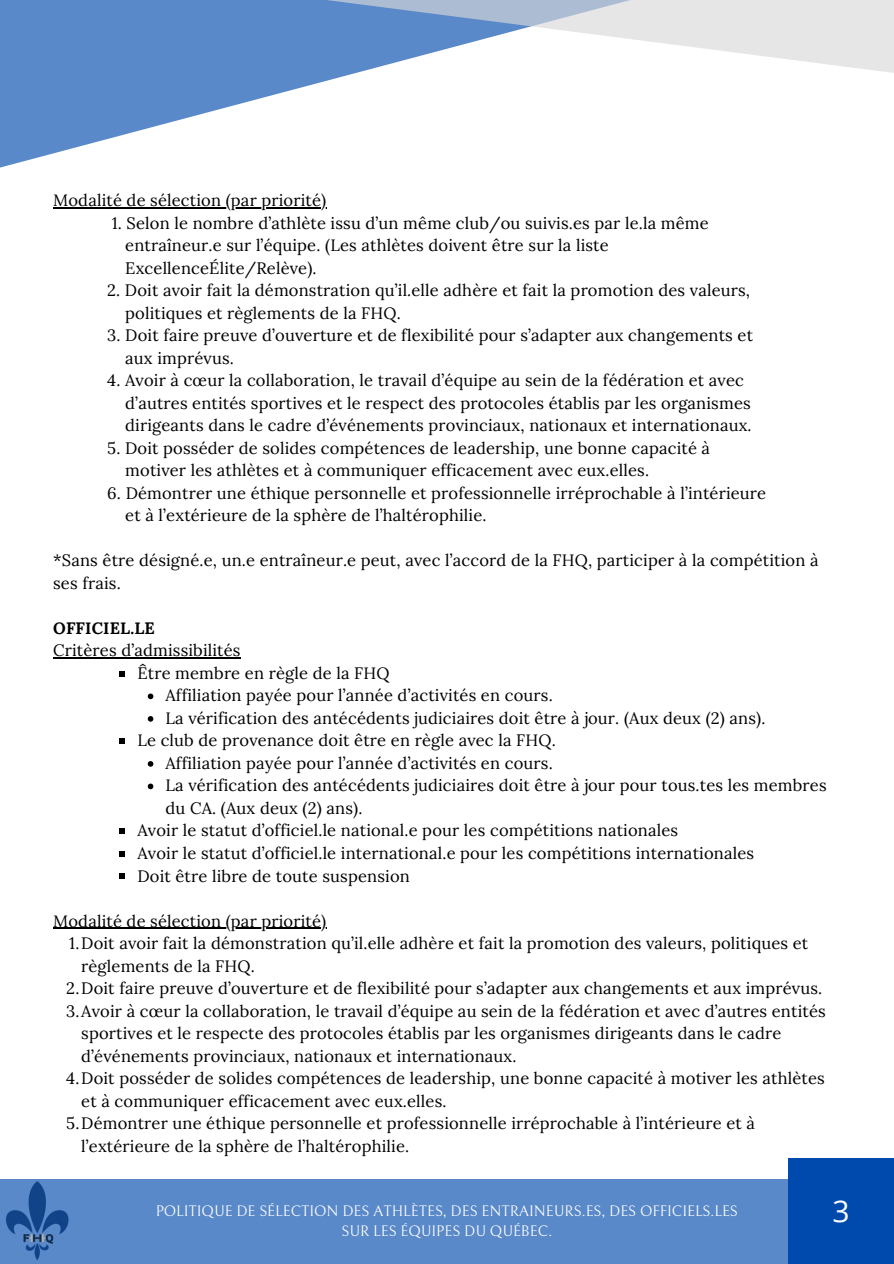
<style>
.page{position:relative;width:894px;height:1264px;background:#fff}
.page>*{position:absolute;margin:0;border:0;box-sizing:border-box;transform-origin:0 0}
.t1{font:30px "Open Sans";color:#fff}
.t2{font:16.5px/22.5px "Lora";letter-spacing:.01em;color:#000}
.t3{font:700 16.5px "Lora";letter-spacing:.01em;color:#000}
.t4{font:15px/20.2px "Bellefair";color:#fff;text-align:center}
</style>
<div class="page">
<div style="left:0;top:1179px;width:893px;height:84px;background:#5a89c9"></div>
<svg style="left:0;top:0;width:327px;height:209px"></svg>
<svg style="left:55px;top:0;width:838px;height:110px"></svg>
<div style="left:788px;top:1158px;width:105px;height:105px;background:#004aad"></div>
<img style="left:6px;top:1181px;width:63px;height:79px">
<hr style="left:53px;top:207px;width:273px;height:1px;background:#000">
<hr style="left:53px;top:657px;width:188px;height:1px;background:#000">
<svg style="left:120px;top:671px;width:5px;height:5px"></svg>
<svg style="left:148px;top:693px;width:5px;height:6px"></svg>
<svg style="left:148px;top:716px;width:5px;height:5px"></svg>
<svg style="left:120px;top:738px;width:5px;height:6px"></svg>
<svg style="left:148px;top:761px;width:5px;height:5px"></svg>
<svg style="left:148px;top:783px;width:5px;height:6px"></svg>
<svg style="left:120px;top:828px;width:5px;height:6px"></svg>
<svg style="left:120px;top:851px;width:5px;height:5px"></svg>
<svg style="left:120px;top:873px;width:5px;height:6px"></svg>
<hr style="left:53px;top:927px;width:273px;height:1px;background:#000">
<p class="t2" style="left:53px;top:189px;width:274px">Modalité de sélection (par priorité)</p>
<p class="t2" style="left:112px;top:211px;width:598px">1. Selon le nombre d’athlète issu d’un même club/ou suivis.es par le.la même</p>
<p class="t2" style="left:125px;top:234px;width:485px">entraîneur.e sur l’équipe. (Les athlètes doivent être sur la liste</p>
<p class="t2" style="left:125px;top:256px;width:193px">ExcellenceÉlite/Relève).</p>
<p class="t2" style="left:107px;top:279px;width:644px">2. Doit avoir fait la démonstration qu’il.elle adhère et fait la promotion des valeurs,</p>
<p class="t2" style="left:125px;top:301px;width:277px">politiques et règlements de la FHQ.</p>
<p class="t2" style="left:107px;top:324px;width:647px">3. Doit faire preuve d’ouverture et de flexibilité pour s’adapter aux changements et</p>
<p class="t2" style="left:125px;top:346px;width:110px">aux imprévus.</p>
<p class="t2" style="left:107px;top:369px;width:638px">4. Avoir à cœur la collaboration, le travail d’équipe au sein de la fédération et avec</p>
<p class="t2" style="left:125px;top:391px;width:626px">d’autres entités sportives et le respect des protocoles établis par les organismes</p>
<p class="t2" style="left:125px;top:414px;width:627px">dirigeants dans le cadre d’événements provinciaux, nationaux et internationaux.</p>
<p class="t2" style="left:107px;top:436px;width:604px">5. Doit posséder de solides compétences de leadership, une bonne capacité à</p>
<p class="t2" style="left:125px;top:459px;width:525px">motiver les athlètes et à communiquer efficacement avec eux.elles.</p>
<p class="t2" style="left:107px;top:481px;width:660px">6. Démontrer une éthique personnelle et professionnelle irréprochable à l’intérieure</p>
<p class="t2" style="left:125px;top:504px;width:362px">et à l’extérieure de la sphère de l’haltérophilie.</p>
<p class="t2" style="left:53px;top:549px;width:766px">*Sans être désigné.e, un.e entraîneur.e peut, avec l’accord de la FHQ, participer à la compétition à ses frais.</p>
<p class="t3" style="left:53px;top:617px;width:103px">OFFICIEL.LE</p>
<p class="t2" style="left:53px;top:639px;width:189px">Critères d’admissibilités</p>
<p class="t2" style="left:137px;top:661px;width:253px">Être membre en règle de la FHQ</p>
<p class="t2" style="left:165px;top:684px;width:388px">Affiliation payée pour l’année d’activités en cours.</p>
<p class="t2" style="left:165px;top:706px;width:601px">La vérification des antécédents judiciaires doit être à jour. (Aux deux (2) ans).</p>
<p class="t2" style="left:137px;top:729px;width:420px">Le club de provenance doit être en règle avec la FHQ.</p>
<p class="t2" style="left:165px;top:751px;width:388px">Affiliation payée pour l’année d’activités en cours.</p>
<p class="t2" style="left:165px;top:774px;width:662px">La vérification des antécédents judiciaires doit être à jour pour tous.tes les membres du CA. (Aux deux (2) ans).</p>
<p class="t2" style="left:137px;top:819px;width:542px">Avoir le statut d’officiel.le national.e pour les compétitions nationales</p>
<p class="t2" style="left:137px;top:841px;width:618px">Avoir le statut d’officiel.le international.e pour les compétitions internationales</p>
<p class="t2" style="left:137px;top:864px;width:274px">Doit être libre de toute suspension</p>
<p class="t2" style="left:53px;top:909px;width:274px">Modalité de sélection (par priorité)</p>
<p class="t2" style="left:81px;top:931px;width:728px;text-indent:-12px">1.Doit avoir fait la démonstration qu’il.elle adhère et fait la promotion des valeurs, politiques et règlements de la FHQ.</p>
<p class="t2" style="left:66px;top:976px;width:757px">2.Doit faire preuve d’ouverture et de flexibilité pour s’adapter aux changements et aux imprévus.</p>
<p class="t2" style="left:81px;top:999px;width:745px;text-indent:-15px">3.Avoir à cœur la collaboration, le travail d’équipe au sein de la fédération et avec d’autres entités sportives et le respecte des protocoles établis par les organismes dirigeants dans le cadre d’événements provinciaux, nationaux et internationaux.</p>
<p class="t2" style="left:81px;top:1066px;width:745px;text-indent:-15px">4.Doit posséder de solides compétences de leadership, une bonne capacité à motiver les athlètes et à communiquer efficacement avec eux.elles.</p>
<p class="t2" style="left:81px;top:1111px;width:675px;text-indent:-15px">5.Démontrer une éthique personnelle et professionnelle irréprochable à l’intérieure et à l’extérieure de la sphère de l’haltérophilie.</p>
<p class="t4" style="left:156px;top:1201px;width:583px">POLITIQUE DE SÉLECTION DES ATHLÈTES, DES ENTRAINEURS.ES, DES OFFICIELS.LES<br>SUR LES ÉQUIPES DU QUÉBEC.</p>
<p class="t1" style="left:832px;top:1189px;width:19px">3</p>
</div>
